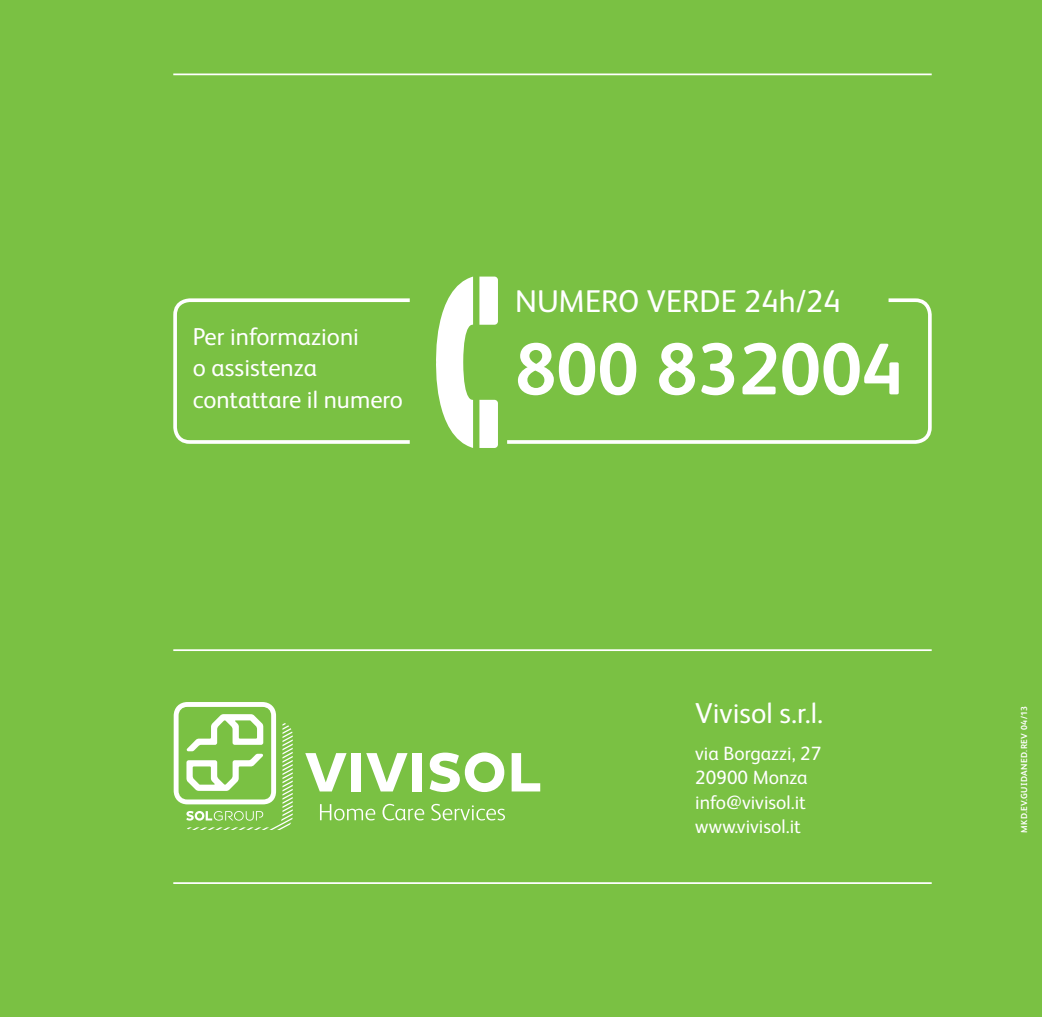
<style>
.page{position:relative;width:1042px;height:1017px;background:#7ac143}
.page>*{position:absolute;margin:0;border:0;box-sizing:border-box;transform-origin:0 0}
.t1{font:700 73.33px "FS Albert Pro";color:#fff}
.t2{font:31.5px "FS Albert Pro";color:#fff}
.t3{font:28.88px "FS Albert Pro";color:#fff}
.t4{font:24.5px/31.5px "FS Albert Pro";color:#fff}
.t5{font:19.25px/24.5px "FS Albert Pro";color:#fff}
.t6{font:700 8.75px "FS Albert Pro";letter-spacing:.05em;color:#fff}
</style>
<div class="page">
<svg style="left:479px;top:277px;width:19px;height:48px"></svg>
<svg style="left:436px;top:277px;width:37px;height:171px"></svg>
<svg style="left:479px;top:400px;width:19px;height:48px"></svg>
<svg style="left:507px;top:298px;width:425px;height:146px"></svg>
<svg style="left:173px;top:298px;width:237px;height:146px"></svg>
<hr style="left:173px;top:649px;width:758px;height:2px;background:#fff">
<hr style="left:173px;top:73px;width:758px;height:2px;background:#fff">
<hr style="left:173px;top:882px;width:758px;height:2px;background:#fff">
<svg style="left:174px;top:702px;width:119px;height:128px"></svg>
<svg style="left:305px;top:753px;width:42px;height:38px"></svg>
<div style="left:352px;top:753px;width:9px;height:38px;background:#fff"></div>
<svg style="left:366px;top:753px;width:41px;height:38px"></svg>
<div style="left:412px;top:753px;width:10px;height:38px;background:#fff"></div>
<svg style="left:430px;top:752px;width:74px;height:40px"></svg>
<svg style="left:511px;top:753px;width:29px;height:38px"></svg>
<svg style="left:320px;top:804px;width:55px;height:16px"></svg>
<svg style="left:382px;top:804px;width:42px;height:16px"></svg>
<svg style="left:431px;top:804px;width:74px;height:16px"></svg>
<p class="t4" style="left:193px;top:319px;width:212px">Per informazioni<br>o assistenza contattare il numero</p>
<h2 class="t2" style="left:515px;top:278px;width:327px">numero verde 24h/24</h2>
<h1 class="t1" style="left:515px;top:318px;width:389px">800 832004</h1>
<h3 class="t3" style="left:695px;top:692px;width:129px">Vivisol s.r.l.</h3>
<p class="t5" style="left:695px;top:739px;width:128px">via Borgazzi, 27<br>20900 Monza info@vivisol.it www.vivisol.it</p>
<p class="t6" style="left:1018px;top:833px;width:129px;rotate:-90deg">MKD.EV.GUIDANED.REV 04/13</p>
</div>
